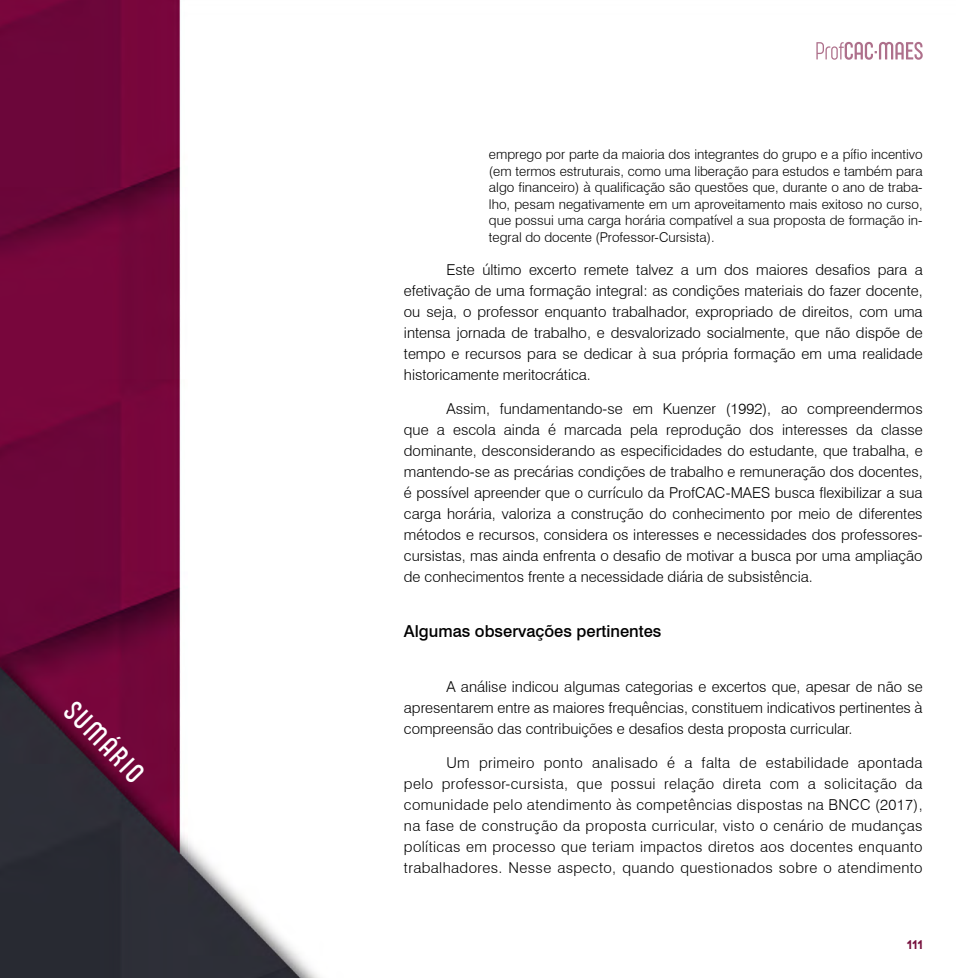
<style>
.page{position:relative;width:978px;height:978px;background:#fff}
.page>*{position:absolute;margin:0;border:0;box-sizing:border-box;transform-origin:0 0}
.t1{font:300 28.95px "Sugo Pro Display Trial";color:#fff}
.t2{font:500 16.5px "Swiss 721 BT";color:#000}
.t3{font:300 15px/21px "Swiss 721 BT";color:#000;text-align:justify}
.t4{font:300 13.5px/16.5px "Swiss 721 BT";color:#000;text-align:justify}
.t5{font:12px "Geometos";color:#77113e}
</style>
<div class="page">
<img style="left:0;top:0;width:919px;height:978px">
<svg style="left:816px;top:42px;width:107px;height:18px"></svg>
<h1 class="t1" style="left:81px;top:694px;width:101px;rotate:46deg">SUMÁRIO</h1>
<p class="t4" style="left:489px;top:146px;width:435px">emprego por parte da maioria dos integrantes do grupo e a pífio incentivo (em termos estruturais, como uma liberação para estudos e também para algo financeiro) à qualificação são questões que, durante o ano de traba&shy;lho, pesam negativamente em um aproveitamento mais exitoso no curso, que possui uma carga horária compatível a sua proposta de formação in&shy;tegral do docente (Professor-Cursista).</p>
<p class="t3" style="left:404px;top:259px;width:520px;text-indent:43px">Este último excerto remete talvez a um dos maiores desafios para a efetivação de uma formação integral: as condições materiais do fazer docente, ou seja, o professor enquanto trabalhador, expropriado de direitos, com uma intensa jornada de trabalho, e desvalorizado socialmente, que não dispõe de tempo e recursos para se dedicar à sua própria formação em uma realidade historicamente meritocrática.</p>
<p class="t3" style="left:404px;top:398px;width:520px;text-indent:43px">Assim, fundamentando-se em Kuenzer (1992), ao compreendermos que a escola ainda é marcada pela reprodução dos interesses da classe dominante, desconsiderando as especificidades do estudante, que trabalha, e mantendo-se as precárias condições de trabalho e remuneração dos docentes, é possível apreender que o currículo da ProfCAC-MAES busca flexibilizar a sua carga horária, valoriza a construção do conhecimento por meio de diferentes métodos e recursos, considera os interesses e necessidades dos professores&shy;cursistas, mas ainda enfrenta o desafio de motivar a busca por uma ampliação de conhecimentos frente a necessidade diária de subsistência.</p>
<p class="t2" style="left:404px;top:621px;width:259px">Algumas observações pertinentes</p>
<p class="t3" style="left:404px;top:676px;width:520px;text-indent:43px">A análise indicou algumas categorias e excertos que, apesar de não se apresentarem entre as maiores frequências, constituem indicativos pertinentes à compreensão das contribuições e desafios desta proposta curricular.</p>
<p class="t3" style="left:404px;top:752px;width:520px;text-indent:43px">Um primeiro ponto analisado é a falta de estabilidade apontada pelo professor-cursista, que possui relação direta com a solicitação da comunidade pelo atendimento às competências dispostas na BNCC (2017), na fase de construção da proposta curricular, visto o cenário de mudanças políticas em processo que teriam impactos diretos aos docentes enquanto trabalhadores. Nesse aspecto, quando questionados sobre o atendimento</p>
<p class="t5" style="left:907px;top:938px;width:17px">111</p>
</div>
